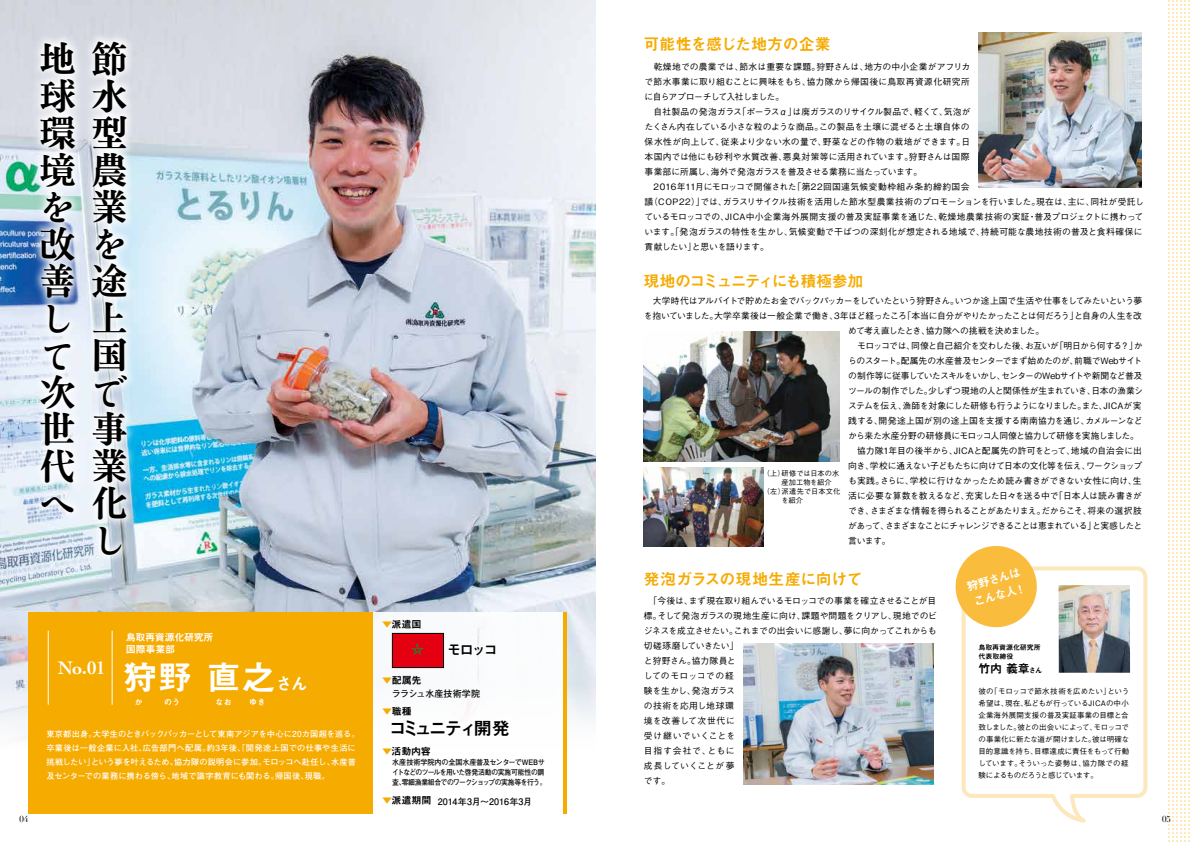
<style>
.page{position:relative;width:1191px;height:842px;background:#fff}
.page>*{position:absolute;margin:0;border:0;box-sizing:border-box;transform-origin:0 0}
.t1{font:37px/37px "NIS Smin 7 SM";color:#000}
.t2{font:34px "Midashi Go Pro MB31";color:#fff}
.t3{font:700 19px "Cochin";color:#fff}
.t4{font:18px "Midashi Go Pro MB31";letter-spacing:-.185em;color:#000}
.t5{font:17px "Midashi Go Pro MB31";color:#fff}
.t6{font:16px "Midashi Go Pro MB31";letter-spacing:-.035em;color:#f6ab00}
.t7{font:16px "Midashi Go Pro MB31";letter-spacing:-.095em;color:#f6ab00}
.t8{font:14px "Midashi Go Pro MB31";color:#000}
.t9{font:12px "Midashi Go Pro MB31";color:#000}
.t10{font:11.7px/16.2px "Midashi Go Pro MB31";color:#fff}
.t11{font:10px "Midashi Go Pro MB31";letter-spacing:-.01em;color:#000}
.t12{font:10px/12px "Midashi Go Pro MB31";letter-spacing:-.03em;color:#fff}
.t13{font:700 9px "Futo Go B101 Pro";letter-spacing:.005em;color:#000}
.t14{font:500 8.8px/15px "Gothic BBB Pro";letter-spacing:.005em;color:#000}
.t15{font:500 8.8px/15px "Gothic BBB Pro";color:#000}
.t16{font:500 8.8px "Gothic BBB Pro";letter-spacing:-.02em;color:#000}
.t17{font:500 8.8px "Gothic BBB Pro";letter-spacing:-.04em;color:#000}
.t18{font:500 8.8px "Gothic BBB Pro";letter-spacing:-.055em;color:#000}
.t19{font:500 8.8px "Gothic BBB Pro";letter-spacing:-.045em;color:#000}
.t20{font:500 8.8px "Gothic BBB Pro";letter-spacing:-.06em;color:#000}
.t21{font:500 8.8px "Gothic BBB Pro";letter-spacing:-.05em;color:#000}
.t22{font:500 8.8px "Gothic BBB Pro";letter-spacing:-.085em;color:#000}
.t23{font:500 8.8px "Gothic BBB Pro";letter-spacing:-.065em;color:#000}
.t24{font:8.5px "Didot";color:#000}
.t25{font:700 8.2px/14px "Futo Go B101 Pro";letter-spacing:.01em;color:#fff}
.t26{font:8px "Midashi Go Pro MB31";color:#fff}
.t27{font:500 7.5px/12px "Gothic BBB Pro";letter-spacing:-.045em;color:#000;text-align:justify}
.t28{font:700 7.5px/10px "Futo Go B101 Pro";letter-spacing:-.05em;color:#000;scale:.95 1}
.t29{font:500 7.2px "Gothic BBB Pro";letter-spacing:.005em;color:#000}
.t30{font:7px/9px "Midashi Go Pro MB31";letter-spacing:-.01em;color:#000}
.s1{color:#f6ab00}
.s2{font-size:7.2px}
</style>
<div class="page">
<svg style="left:1168px;top:0;width:22px;height:842px"></svg>
<img style="left:0;top:0;width:595px;height:684px">
<div style="left:0;top:684px;width:598px;height:69px;background:linear-gradient(to bottom,#e5e9f1,#fff)"></div>
<div style="left:28px;top:612px;width:539px;height:201px;background:#fff"></div>
<div style="left:28px;top:612px;width:344px;height:201px;background:#f6ab00"></div>
<hr style="left:563px;top:612px;width:4px;height:201px;background:#f6ab00">
<img style="left:978px;top:32px;width:163px;height:156px">
<svg style="left:961px;top:566px;width:187px;height:254px"></svg>
<svg style="left:955px;top:546px;width:86px;height:86px"></svg>
<img style="left:744px;top:644px;width:189px;height:140px">
<img style="left:644px;top:468px;width:120px;height:79px">
<img style="left:1058px;top:585px;width:72px;height:88px">
<img style="left:644px;top:331px;width:195px;height:130px">
<img style="left:28px;top:29px;width:111px;height:539px">
<img style="left:36px;top:37px;width:95px;height:524px">
<hr style="left:112px;top:631px;width:1px;height:74px;background:#fff">
<hr style="left:48px;top:631px;width:1px;height:74px;background:#fff">
<svg style="left:392px;top:633px;width:51px;height:35px;background:#d10311"></svg>
<h1 class="t1" style="left:39px;top:39px;width:90px">地節球水環型境農を<br>改を善<br>し<br>て<br>次で世事代業へ</h1>
<h1 class="t1" style="left:91px;top:169px;width:37px;line-height:74px">業途</h1>
<h1 class="t1" style="left:91px;top:298px;width:37px">上国</h1>
<h1 class="t1" style="left:91px;top:483px;width:37px">化し</h1>
<h3 class="t3" style="left:58px;top:655px;width:50px">No.01</h3>
<p class="t12" style="left:126px;top:630px;width:89px">鳥取再資源化研究所国際事業部</p>
<h2 class="t2" style="left:124px;top:650px;width:154px">狩野 直之</h2>
<p class="t26" style="left:135px;top:696px;width:9px">か</p>
<p class="t26" style="left:164px;top:696px;width:18px">のう</p>
<p class="t26" style="left:216px;top:696px;width:18px">なお</p>
<p class="t26" style="left:249px;top:696px;width:18px">ゆき</p>
<h3 class="t5" style="left:276px;top:670px;width:34px">さん</h3>
<p class="t25" style="left:46px;top:726px;width:315px">東京都出身。大学生のときバックパッカーとして東南アジアを中心に20カ国超を巡る。卒業後は一般企業に入社、広告部門へ配属。約3年後、「開発途上国での仕事や生活に挑戦したい」という夢を叶えるため、協力隊の説明会に参加。モロッコへ赴任し、水産普及センターでの業務に携わる傍ら、地域で識字教育にも関わる。帰国後、現職。</p>
<p class="t11" style="left:382px;top:616px;width:41px"><span class="s1">▼</span>派遣国</p>
<p class="t11" style="left:382px;top:673px;width:41px"><span class="s1">▼</span>配属先</p>
<h3 class="t8" style="left:447px;top:639px;width:52px">モロッコ</h3>
<p class="t13" style="left:392px;top:686px;width:90px">ララシュ水産技術学院</p>
<p class="t11" style="left:382px;top:703px;width:31px"><span class="s1">▼</span>職種</p>
<h3 class="t4" style="left:389px;top:714px;width:123px">コミュニティ開発</h3>
<p class="t11" style="left:382px;top:743px;width:50px"><span class="s1">▼</span>活動内容</p>
<p class="t28" style="left:392px;top:756px;width:164px">水産技術学院内の全国水産普及センターでWEBサイトなどのツールを用いた啓発活動の実施可能性の調査、零細漁業組合でのワークショップの実施等を行う。</p>
<p class="t11" style="left:382px;top:792px;width:51px"><span class="s1">▼</span>派遣期間</p>
<p class="t13" style="left:438px;top:794px;width:96px">2014年3月～2016年3月</p>
<h3 class="t6" style="left:643px;top:32px;width:189px">可能性を感じた地方の企業</h3>
<p class="t14" style="left:644px;top:58px;width:501px">　乾燥地での農業では、節水は重要な課題。狩野さんは、地方の中小企業がアフリカ<br>で節水事業に取り組むことに興味をもち、協力隊から帰国後に鳥取再資源化研究所<br>に自らアプローチして入社しました。<br>　自社製品の発泡ガラス「ポーラスα」は廃ガラスのリサイクル製品で、軽くて、気泡が<br>たくさん内在している小さな粒のような商品。この製品を土壌に混ぜると土壌自体の<br>保水性が向上して、従来より少ない水の量で、野菜などの作物の栽培ができます。日<br>本国内では他にも砂利や水質改善、悪臭対策等に活用されています。狩野さんは国際<br>事業部に所属し、海外で発泡ガラスを普及させる業務に当たっています。<br>　2016年11月にモロッコで開催された「第22回国連気候変動枠組み条約締約国会<br>議（COP22）」では、ガラスリサイクル技術を活用した節水型農業技術のプロモーションを行いました。現在は、主に、同社が受託しているモロッコでの、JICA中小企業海外展開支援の普及実証事業を通じた、乾燥地農業技術の実証・普及プロジェクトに携わっています。「発泡ガラスの特性を生かし、気候変動で干ばつの深刻化が想定される地域で、持続可能な農地技術の普及と食料確保に貢献したい」と思いを語ります。</p>
<h3 class="t7" style="left:643px;top:268px;width:221px">現地のコミュニティにも積極参加</h3>
<p class="t21" style="left:644px;top:293px;width:500px">　大学時代はアルバイトで貯めたお金でバックパッカーをしていたという狩野さん。いつか途上国で生活や仕事をしてみたいという夢</p>
<p class="t16" style="left:644px;top:308px;width:500px">を抱いていました。大学卒業後は一般企業で働き、3年ほど経ったころ「本当に自分がやりたかったことは何だろう」と自身の人生を改</p>
<p class="t23" style="left:848px;top:323px;width:197px">めて考え直したとき、協力隊への挑戦を決めました。</p>
<p class="t18" style="left:857px;top:338px;width:287px">モロッコでは、同僚と自己紹介を交わした後、お互いが「明日から何する？」か</p>
<p class="t17" style="left:848px;top:353px;width:295px">らのスタート。配属先の水産普及センターでまず始めたのが、前職でWebサイト</p>
<p class="t18" style="left:848px;top:368px;width:295px">の制作等に従事していたスキルをいかし、センターのWebサイトや新聞など普及</p>
<p class="t19" style="left:848px;top:383px;width:296px">ツールの制作でした。少しずつ現地の人と関係性が生まれていき、日本の漁業シ</p>
<p class="t17" style="left:848px;top:398px;width:295px">ステムを伝え、漁師を対象にした研修も行うようになりました。また、JICAが実</p>
<p class="t16" style="left:848px;top:413px;width:296px">践する、開発途上国が別の途上国を支援する南南協力を通じ、カメルーンなど</p>
<p class="t20" style="left:848px;top:428px;width:292px">から来た水産分野の研修員にモロッコ人同僚と協力して研修を実施しました。</p>
<p class="t14" style="left:848px;top:442px;width:295px">　協力隊1年目の後半から、JICAと配属先の許可をとって、地域の自治会に出</p>
<p class="t19" style="left:848px;top:458px;width:295px">向き、学校に通えない子どもたちに向けて日本の文化等を伝え、ワークショップ</p>
<p class="t16" style="left:848px;top:473px;width:295px">も実践。さらに、学校に行けなかったため読み書きができない女性に向け、生</p>
<p class="t16" style="left:848px;top:488px;width:295px">活に必要な算数を教えるなど、充実した日々を送る中で「日本人は読み書きが</p>
<p class="t20" style="left:848px;top:503px;width:295px">でき、さまざまな情報を得られることがあたりまえ。だからこそ、将来の選択肢</p>
<p class="t22" style="left:848px;top:518px;width:295px">があって、さまざまなことにチャレンジできることは恵まれている」と実感したと</p>
<p class="t16" style="left:848px;top:533px;width:44px">言います。</p>
<p class="t29" style="left:763px;top:467px;width:78px">（上）研修では日本の水</p>
<p class="t29" style="left:781px;top:476px;width:52px">産加工物を紹介</p>
<p class="t29" style="left:763px;top:485px;width:79px">（左）派遣先で日本文化</p>
<p class="t29" style="left:781px;top:494px;width:23px">を紹介</p>
<h3 class="t6" style="left:643px;top:566px;width:221px">発泡ガラスの現地生産に向けて</h3>
<p class="t15" style="left:644px;top:592px;width:294px">　「今後は、まず現在取り組んでいるモロッコでの事業を確立させることが目標。そして発泡ガラスの現地生産に向け、課題や問題をクリアし、現地でのビジネスを成立させたい。これまでの出会いに感謝し、夢に向かってこれからも切磋琢磨していきたい」<br>と狩野さん。協力隊員と<br>してのモロッコでの経<br>験を生かし、発泡ガラス<br>の技術を応用し地球環<br>境を改善して次世代に<br>受け継いでいくことを<br>目指す会社で、ともに<br>成長していくことが夢<br>です。</p>
<h3 class="t10" style="left:965px;top:577px;width:58px;rotate:-15deg">狩野さんはこんな人！</h3>
<p class="t30" style="left:978px;top:642px;width:64px">鳥取再資源化研究所代表取締役</p>
<h3 class="t9" style="left:978px;top:659px;width:65px">竹内 義章<span class="s2">さん</span></h3>
<p class="t27" style="left:978px;top:684px;width:152px">彼の「モロッコで節水技術を広めたい」という希望は、現在、私どもが行っているJICAの中小企業海外展開支援の普及実証事業の目標と合致しました。彼との出会いによって、モロッコでの事業化に新たな道が開けました。彼は明確な目的意識を持ち、目標達成に責任をもって行動しています。そういった姿勢は、協力隊での経験によるものだろうと感じています。</p>
<p class="t24" style="left:19px;top:814px;width:10px">04</p>
<p class="t24" style="left:1162px;top:814px;width:10px">05</p>
</div>
